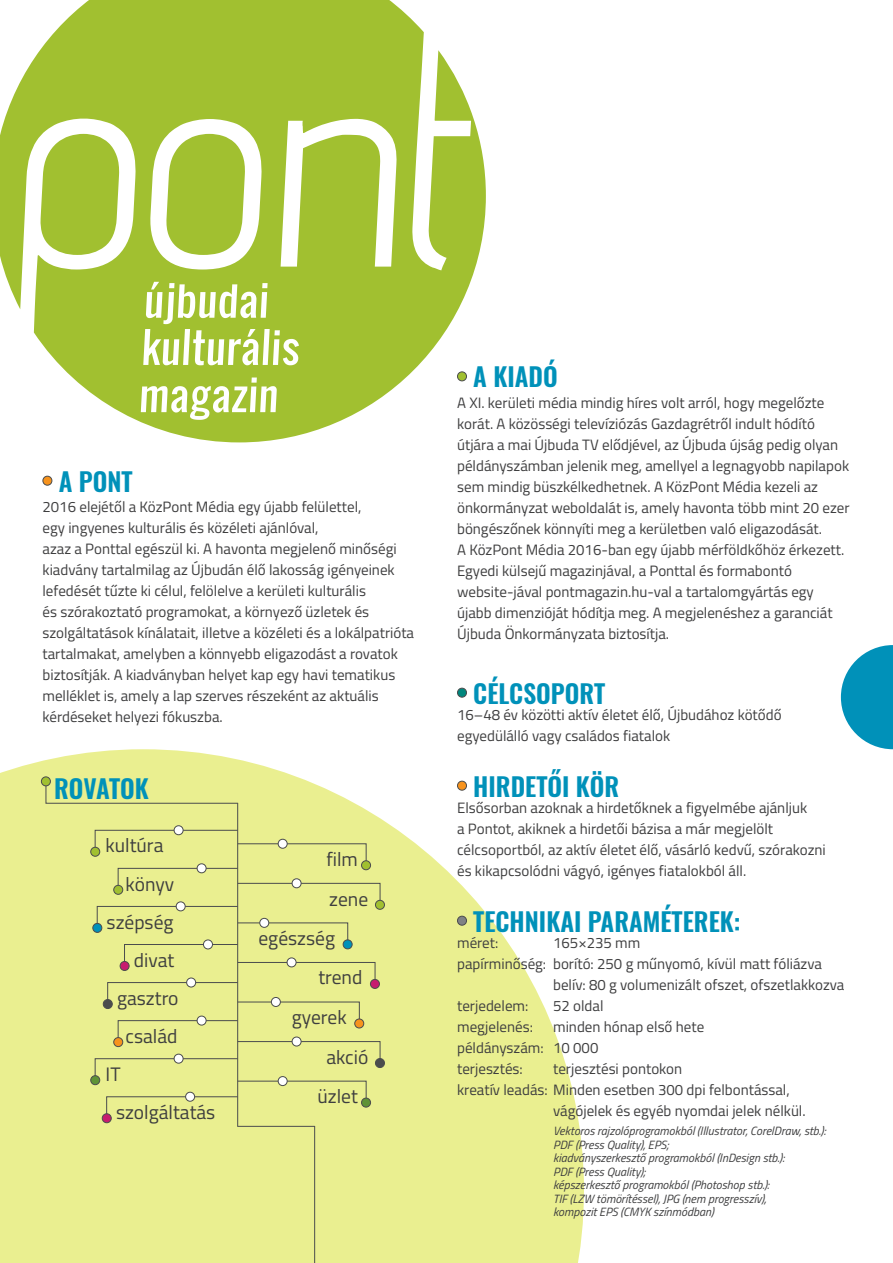
<style>
.page{position:relative;width:893px;height:1263px;background:#fff}
.page>*{position:absolute;margin:0;border:0;box-sizing:border-box;transform-origin:0 0}
.t1{font:600 25.5px "Oswald";color:#0091b9}
.t2{font:19.5px "Titillium Web";color:#3e3e3f}
.t3{font:15px/21px "Titillium Web";color:#3e3e3f}
.t4{font:italic 12px/13.5px "Titillium Web";color:#3e3e3f}
</style>
<div class="page">
<svg style="left:0;top:749px;width:584px;height:514px;fill:#eaef90"></svg>
<div style="left:43px;top:476px;width:9px;height:9px;background:#f7931d;border-radius:50%"></div>
<div style="left:43px;top:476px;width:9px;height:10px;border:1px solid #4b4c4d;border-radius:50%"></div>
<svg style="left:841px;top:645px;width:52px;height:104px"></svg>
<div style="left:457px;top:688px;width:9px;height:9px;background:#00867d;border-radius:50%"></div>
<div style="left:457px;top:688px;width:10px;height:9px;border:1px solid #4b4c4d;border-radius:50%"></div>
<div style="left:457px;top:781px;width:9px;height:9px;background:#f7931d;border-radius:50%"></div>
<div style="left:457px;top:781px;width:10px;height:9px;border:1px solid #4b4c4d;border-radius:50%"></div>
<div style="left:457px;top:916px;width:9px;height:9px;background:#808285;border-radius:50%"></div>
<div style="left:457px;top:916px;width:10px;height:9px;border:1px solid #4b4c4d;border-radius:50%"></div>
<div style="left:91px;top:847px;width:9px;height:9px;background:#a1c030;border-radius:50%"></div>
<div style="left:90px;top:847px;width:10px;height:10px;border:1px solid #4b4c4d;border-radius:50%"></div>
<div style="left:174px;top:826px;width:9px;height:9px;background:#fff;border-radius:50%"></div>
<div style="left:174px;top:825px;width:9px;height:10px;border:1px solid #4b4c4d;border-radius:50%"></div>
<div style="left:91px;top:1076px;width:9px;height:9px;background:#5f9336;border-radius:50%"></div>
<div style="left:90px;top:1075px;width:10px;height:10px;border:1px solid #4b4c4d;border-radius:50%"></div>
<div style="left:375px;top:900px;width:9px;height:9px;background:#a1c030;border-radius:50%"></div>
<div style="left:375px;top:900px;width:10px;height:10px;border:1px solid #4b4c4d;border-radius:50%"></div>
<div style="left:375px;top:1058px;width:9px;height:9px;background:#4b4c4d;border-radius:50%"></div>
<div style="left:375px;top:1058px;width:10px;height:10px;border:1px solid #4b4c4d;border-radius:50%"></div>
<div style="left:92px;top:923px;width:10px;height:10px;border:1px solid #4b4c4d;border-radius:50%"></div>
<div style="left:102px;top:1114px;width:9px;height:9px;background:#7d7861;border-radius:50%"></div>
<div style="left:102px;top:1113px;width:10px;height:10px;border:1px solid #4b4c4d;border-radius:50%"></div>
<svg style="left:94px;top:829px;width:287px;height:292px;background:#e4e88e"></svg>
<div style="left:370px;top:979px;width:9px;height:9px;background:#c71c6f;border-radius:50%"></div>
<div style="left:370px;top:979px;width:10px;height:10px;border:1px solid #4b4c4d;border-radius:50%"></div>
<div style="left:287px;top:958px;width:9px;height:9px;background:#fff;border-radius:50%"></div>
<div style="left:287px;top:957px;width:9px;height:10px;border:1px solid #4b4c4d;border-radius:50%"></div>
<svg style="left:45px;top:778px;width:194px;height:26px;background:#e3e88d"></svg>
<div style="left:41px;top:777px;width:9px;height:9px;background:#a1c030;border-radius:50%"></div>
<div style="left:41px;top:776px;width:10px;height:10px;border:1px solid #4b4c4d;border-radius:50%"></div>
<hr style="left:237px;top:803px;width:1px;height:323px;background:#4b4c4d">
<hr style="left:237px;top:1126px;width:78px;height:1px;background:#4b4c4d">
<hr style="left:314px;top:1126px;width:1px;height:137px;background:#4b4c4d">
<svg style="left:0;top:0;width:486px;height:442px;fill:#a1c030"></svg>
<svg style="left:248px;top:352px;width:5px;height:9px"></svg>
<h1 class="t1" style="left:59px;top:463px;width:75px">A PONT</h1>
<p class="t3" style="left:43px;top:496px;width:373px">2016 elejétől a KözPont Média egy újabb felülettel,<br>egy ingyenes kulturális és közéleti ajánlóval,<br>azaz a Ponttal egészül ki. A havonta megjelenő minőségi kiadvány tartalmilag az Újbudán élő lakosság igényeinek lefedését tűzte ki célul, felölelve a kerületi kulturális<br>és szórakoztató programokat, a környező üzletek és szolgáltatások kínálatait, illetve a közéleti és a lokálpatrióta tartalmakat, amelyben a könnyebb eligazodást a rovatok biztosítják. A kiadványban helyet kap egy havi tematikus melléklet is, amely a lap szerves részeként az aktuális kérdéseket helyezi fókuszba.</p>
<h1 class="t1" style="left:54px;top:771px;width:96px">ROVATOK</h1>
<h2 class="t2" style="left:106px;top:831px;width:59px">kultúra</h2>
<h2 class="t2" style="left:126px;top:869px;width:50px">könyv</h2>
<h2 class="t2" style="left:107px;top:907px;width:68px">szépség</h2>
<h2 class="t2" style="left:134px;top:945px;width:42px">divat</h2>
<h2 class="t2" style="left:117px;top:984px;width:63px">gasztro</h2>
<h2 class="t2" style="left:126px;top:1022px;width:53px">család</h2>
<h2 class="t2" style="left:106px;top:1060px;width:17px">IT</h2>
<h2 class="t2" style="left:116px;top:1098px;width:101px">szolgáltatás</h2>
<h2 class="t2" style="left:326px;top:845px;width:33px">film</h2>
<h2 class="t2" style="left:329px;top:884px;width:40px">zene</h2>
<h2 class="t2" style="left:258px;top:924px;width:78px">egészség</h2>
<h2 class="t2" style="left:318px;top:963px;width:46px">trend</h2>
<h2 class="t2" style="left:292px;top:1003px;width:56px">gyerek</h2>
<h2 class="t2" style="left:326px;top:1043px;width:43px">akció</h2>
<h2 class="t2" style="left:318px;top:1082px;width:42px">üzlet</h2>
<h1 class="t1" style="left:473px;top:359px;width:86px">A KIADÓ</h1>
<p class="t3" style="left:457px;top:391px;width:394px">A XI. kerületi média mindig híres volt arról, hogy megelőzte korát. A közösségi televíziózás Gazdagrétről indult hódító útjára a mai Újbuda TV elődjével, az Újbuda újság pedig olyan példányszámban jelenik meg, amellyel a legnagyobb napilapok sem mindig büszkélkedhetnek. A KözPont Média kezeli az önkormányzat weboldalát is, amely havonta több mint 20 ezer böngészőnek könnyíti meg a kerületben való eligazodását.<br>A KözPont Média 2016-ban egy újabb mérföldkőhöz érkezett.<br>Egyedi külsejű magazinjával, a Ponttal és formabontó website-jával pontmagazin.hu-val a tartalomgyártás egy újabb dimenzióját hódítja meg. A megjelenéshez a garanciát Újbuda Önkormányzata biztosítja.</p>
<h1 class="t1" style="left:473px;top:675px;width:134px">CÉLCSOPORT</h1>
<p class="t3" style="left:457px;top:703px;width:326px">16–48 év közötti aktív életet élő, Újbudához kötődő egyedülálló vagy családos fiatalok</p>
<h1 class="t1" style="left:473px;top:768px;width:147px">HIRDETŐI KÖR</h1>
<p class="t3" style="left:457px;top:796px;width:370px">Elsősorban azoknak a hirdetőknek a figyelmébe ajánljuk<br>a Pontot, akiknek a hirdetői bázisa a már megjelölt célcsoportból, az aktív életet élő, vásárló kedvű, szórakozni és kikapcsolódni vágyó, igényes fiatalokból áll.</p>
<h1 class="t1" style="left:473px;top:903px;width:269px">TECHNIKAI PARAMÉTEREK:</h1>
<p class="t3" style="left:457px;top:931px;width:43px">méret:</p>
<p class="t3" style="left:553px;top:931px;width:89px">165×235 mm</p>
<p class="t3" style="left:457px;top:952px;width:366px">papírminőség: borító: 250 g műnyomó, kívül matt fóliázva</p>
<p class="t3" style="left:553px;top:973px;width:293px">belív: 80 g volumenizált ofszet, ofszetlakkozva</p>
<p class="t3" style="left:457px;top:994px;width:73px">terjedelem:</p>
<p class="t3" style="left:553px;top:994px;width:52px">52 oldal</p>
<p class="t3" style="left:457px;top:1015px;width:77px">megjelenés:</p>
<p class="t3" style="left:457px;top:1015px;width:249px;text-indent:96px">minden hónap első hete példányszám: 10 000<br>terjesztés:</p>
<p class="t3" style="left:553px;top:1057px;width:131px">terjesztési pontokon</p>
<p class="t3" style="left:457px;top:1078px;width:334px">kreatív leadás: Minden esetben 300 dpi felbontással,</p>
<p class="t3" style="left:553px;top:1099px;width:254px">vágójelek és egyéb nyomdai jelek nélkül.</p>
<p class="t4" style="left:553px;top:1124px;width:274px">Vektoros rajzolóprogramokból (Illustrator, CorelDraw, stb.):<br>PDF (Press Quality), EPS;<br>kiadványszerkesztő programokból (InDesign stb.):<br>PDF (Press Quality);<br>képszerkesztő programokból (Photoshop stb.):<br>TIF (LZW tömörítéssel), JPG (nem progresszív),<br>kompozit EPS (CMYK színmódban)</p>
</div>
